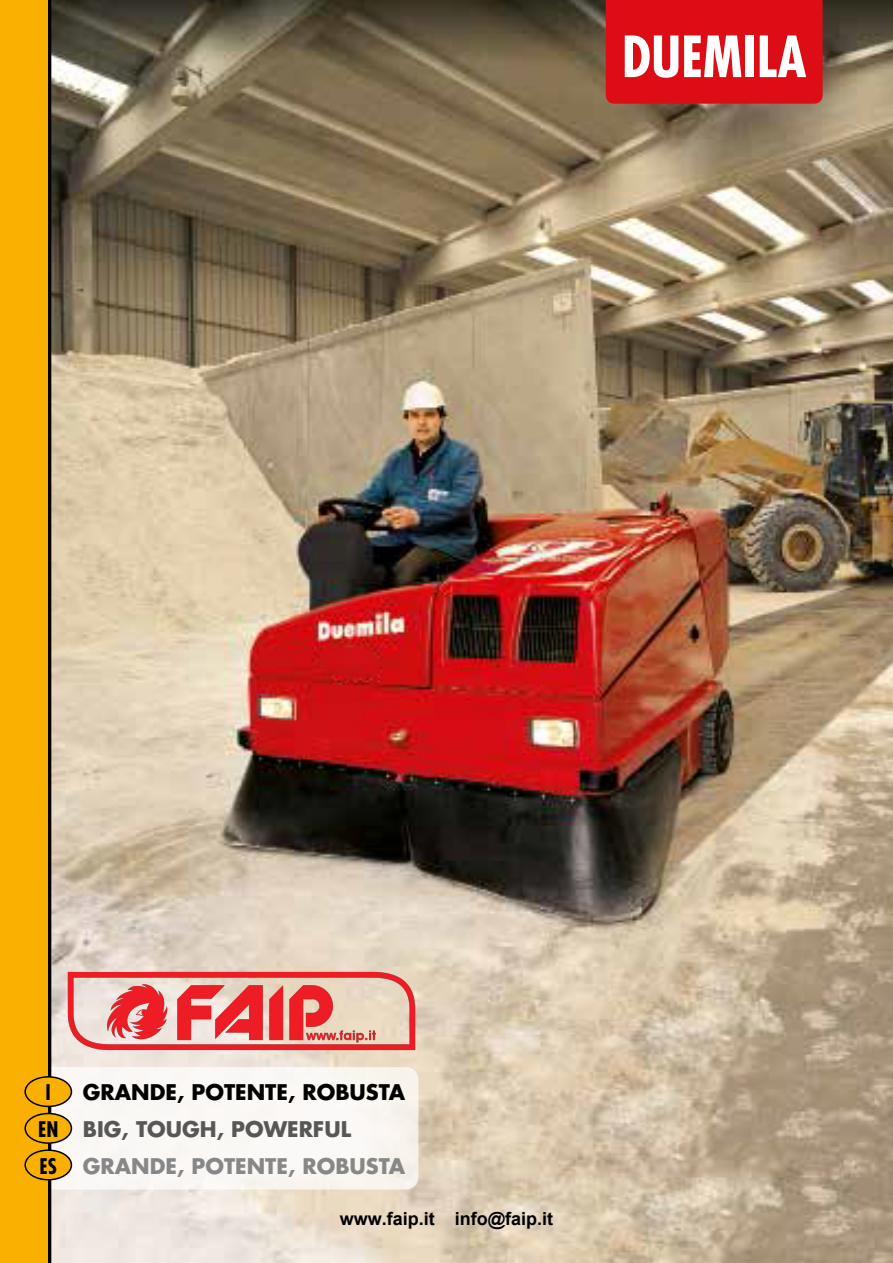
<style>
.page{position:relative;width:893px;height:1263px;background:#fff}
.page>*{position:absolute;margin:0;border:0;box-sizing:border-box;transform-origin:0 0}
.t1{font:700 condensed 55.2px "Futura Std";color:#fff}
.t2{font:700 21px "Futura Std";color:#000}
.t3{font:700 21px "Futura Std";color:#878787}
.t4{font:700 21px "Futura Std";color:#575756}
.t5{font:700 condensed 21px/36.8px "Futura Std";color:#000;text-align:center}
.t6{font:700 18px "Arial";color:#000}
</style>
<div class="page">
<img style="left:51px;top:0;width:842px;height:1263px">
<div style="left:606px;top:0;width:217px;height:104px;background:#dc0d15"></div>
<div style="left:38px;top:1067px;width:380px;height:122px;background:#faf7f5;border-radius:13px"></div>
<div style="left:45px;top:0;width:6px;height:1263px;background:#000"></div>
<div style="left:0;top:0;width:48px;height:1263px;background:#f9b000"></div>
<div style="left:25px;top:1077px;width:46px;height:29px;background:#f9b000;border-radius:50%"></div>
<div style="left:24px;top:1076px;width:48px;height:31px;border:2px solid #000;border-radius:50%"></div>
<div style="left:25px;top:1113px;width:46px;height:30px;background:#f9b000;border-radius:50%"></div>
<div style="left:24px;top:1113px;width:48px;height:31px;border:2px solid #000;border-radius:50%"></div>
<div style="left:25px;top:1150px;width:46px;height:30px;background:#f9b000;border-radius:50%"></div>
<div style="left:24px;top:1149px;width:48px;height:31px;border:2px solid #000;border-radius:50%"></div>
<img style="left:63px;top:968px;width:357px;height:86px">
<h1 class="t1" style="left:622px;top:22px;width:186px">DUEMILA</h1>
<p class="t5" style="left:38px;top:1074px;width:22px">I<br>EN<br>ES</p>
<p class="t2" style="left:83px;top:1078px;width:324px">GRANDE, POTENTE, ROBUSTA</p>
<p class="t4" style="left:83px;top:1115px;width:270px">BIG, TOUGH, POWERFUL</p>
<p class="t3" style="left:83px;top:1152px;width:324px">GRANDE, POTENTE, ROBUSTA</p>
<p class="t6" style="left:340px;top:1207px;width:215px">www.faip.it info@faip.it</p>
</div>
